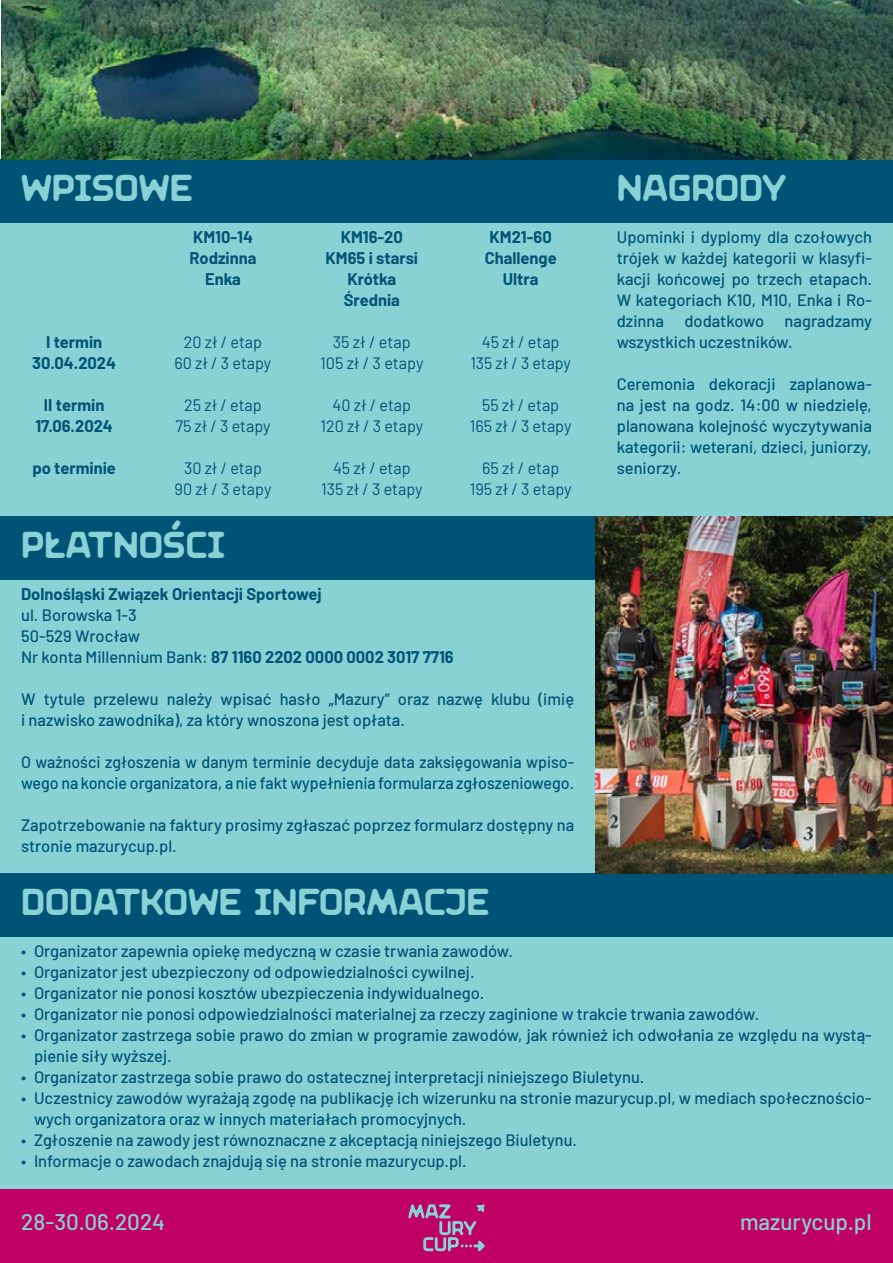
<style>
.page{position:relative;width:893px;height:1263px;background:#fff}
.page>*{position:absolute;margin:0;border:0;box-sizing:border-box;transform-origin:0 0}
.t1{font:37.5px "Maria TRIAL Unconnected";color:#88d2d6}
.t2{font:500 22.5px "Barlow";color:#88d2d6}
.t3{font:500 16.5px/21px "Barlow";color:#005375}
.t4{font:700 16.5px "Barlow";color:#005375}
.t5{font:16.5px "Barlow";color:#005375}
.s1{font-weight:500}
</style>
<div class="page">
<div style="left:0;top:1188px;width:893px;height:75px;background:#bf0166"></div>
<svg style="left:408px;top:1204px;width:77px;height:47px"></svg>
<div style="left:595px;top:222px;width:298px;height:294px;background:#88d2d6"></div>
<div style="left:595px;top:159px;width:298px;height:63px;background:#005375"></div>
<div style="left:0;top:222px;width:595px;height:294px;background:#88d2d6"></div>
<div style="left:0;top:579px;width:595px;height:294px;background:#88d2d6"></div>
<div style="left:0;top:516px;width:595px;height:63px;background:#005375"></div>
<div style="left:0;top:159px;width:595px;height:63px;background:#005375"></div>
<div style="left:0;top:936px;width:893px;height:252px;background:#88d2d6"></div>
<div style="left:0;top:873px;width:893px;height:63px;background:#005375"></div>
<img style="left:1px;top:0;width:892px;height:159px">
<img style="left:595px;top:516px;width:298px;height:357px">
<p class="t1" style="left:21px;top:166px;width:173px">WPISOWE</p>
<p class="t4" style="left:193px;top:225px;width:61px">KM10-14</p>
<p class="t4" style="left:189px;top:246px;width:69px">Rodzinna</p>
<p class="t4" style="left:205px;top:267px;width:37px">Enka</p>
<p class="t4" style="left:341px;top:225px;width:64px">KM16-20</p>
<p class="t4" style="left:326px;top:246px;width:94px">KM65 i starsi</p>
<p class="t4" style="left:347px;top:267px;width:50px">Krótka</p>
<p class="t4" style="left:344px;top:288px;width:58px">Średnia</p>
<p class="t4" style="left:490px;top:225px;width:64px">KM21-60</p>
<p class="t4" style="left:485px;top:246px;width:74px">Challenge</p>
<p class="t4" style="left:503px;top:267px;width:37px">Ultra</p>
<p class="t4" style="left:46px;top:330px;width:58px">I termin</p>
<p class="t4" style="left:32px;top:351px;width:86px">30.04.2024</p>
<p class="t5" style="left:184px;top:330px;width:80px">20 zł / etap</p>
<p class="t5" style="left:175px;top:351px;width:98px">60 zł / 3 etapy</p>
<p class="t5" style="left:333px;top:330px;width:79px">35 zł / etap</p>
<p class="t5" style="left:320px;top:351px;width:105px">105 zł / 3 etapy</p>
<p class="t5" style="left:482px;top:330px;width:79px">45 zł / etap</p>
<p class="t5" style="left:470px;top:351px;width:102px">135 zł / 3 etapy</p>
<p class="t4" style="left:44px;top:393px;width:62px">II termin</p>
<p class="t4" style="left:35px;top:414px;width:79px">17.06.2024</p>
<p class="t5" style="left:184px;top:393px;width:79px">25 zł / etap</p>
<p class="t5" style="left:175px;top:414px;width:97px">75 zł / 3 etapy</p>
<p class="t5" style="left:333px;top:393px;width:80px">40 zł / etap</p>
<p class="t5" style="left:320px;top:414px;width:104px">120 zł / 3 etapy</p>
<p class="t5" style="left:482px;top:393px;width:79px">55 zł / etap</p>
<p class="t5" style="left:470px;top:414px;width:103px">165 zł / 3 etapy</p>
<p class="t4" style="left:32px;top:456px;width:85px">po terminie</p>
<p class="t5" style="left:184px;top:456px;width:79px">30 zł / etap</p>
<p class="t5" style="left:175px;top:477px;width:98px">90 zł / 3 etapy</p>
<p class="t5" style="left:333px;top:456px;width:79px">45 zł / etap</p>
<p class="t5" style="left:321px;top:477px;width:103px">135 zł / 3 etapy</p>
<p class="t5" style="left:482px;top:456px;width:79px">65 zł / etap</p>
<p class="t5" style="left:470px;top:477px;width:103px">195 zł / 3 etapy</p>
<p class="t1" style="left:21px;top:523px;width:205px">PŁATNOŚCI</p>
<p class="t4" style="left:21px;top:582px;width:302px">Dolnośląski Związek Orientacji Sportowej</p>
<p class="t3" style="left:21px;top:603px;width:117px">ul. Borowska 1-3</p>
<p class="t3" style="left:21px;top:624px;width:121px">50-529 Wrocław</p>
<p class="t4" style="left:21px;top:645px;width:434px"><span class="s1">Nr konta Millennium Bank:</span> 87 1160 2202 0000 0002 3017 7716</p>
<p class="t3" style="left:21px;top:687px;width:555px">W tytule przelewu należy wpisać hasło „Mazury” oraz nazwę klubu (imię i nazwisko zawodnika), za który wnoszona jest opłata.</p>
<p class="t3" style="left:21px;top:750px;width:555px">O ważności zgłoszenia w danym terminie decyduje data zaksięgowania wpiso&shy;wego na koncie organizatora, a nie fakt wypełnienia formularza zgłoszeniowego.</p>
<p class="t3" style="left:21px;top:813px;width:555px">Zapotrzebowanie na faktury prosimy zgłaszać poprzez formularz dostępny na stronie mazurycup.pl.</p>
<p class="t1" style="left:21px;top:880px;width:470px">DODATKOWE INFORMACJE</p>
<p class="t1" style="left:617px;top:166px;width:171px">NAGRODY</p>
<p class="t3" style="left:617px;top:225px;width:257px;text-align:justify">Upominki i dyplomy dla czołowych trójek w każdej kategorii w klasyfi&shy;kacji końcowej po trzech etapach.<br>W kategoriach K10, M10, Enka i Ro&shy;dzinna dodatkowo nagradzamy wszystkich uczestników.</p>
<p class="t3" style="left:617px;top:372px;width:257px;text-align:justify">Ceremonia dekoracji zaplanowa&shy;na jest na godz. 14:00 w niedzielę, planowana kolejność wyczytywania kategorii: weterani, dzieci, juniorzy, seniorzy.</p>
<p class="t3" style="left:21px;top:939px;width:493px">• Organizator zapewnia opiekę medyczną w czasie trwania zawodów.</p>
<p class="t3" style="left:21px;top:960px;width:455px">• Organizator jest ubezpieczony od odpowiedzialności cywilnej.</p>
<p class="t3" style="left:21px;top:981px;width:465px">• Organizator nie ponosi kosztów ubezpieczenia indywidualnego.</p>
<p class="t3" style="left:21px;top:1002px;width:739px">• Organizator nie ponosi odpowiedzialności materialnej za rzeczy zaginione w trakcie trwania zawodów.</p>
<p class="t3" style="left:34px;top:1023px;width:839px;text-indent:-13px">• Organizator zastrzega sobie prawo do zmian w programie zawodów, jak również ich odwołania ze względu na wystą&shy;pienie siły wyższej.</p>
<p class="t3" style="left:21px;top:1065px;width:625px">• Organizator zastrzega sobie prawo do ostatecznej interpretacji niniejszego Biuletynu.</p>
<p class="t3" style="left:34px;top:1086px;width:839px;text-indent:-13px">• Uczestnicy zawodów wyrażają zgodę na publikację ich wizerunku na stronie mazurycup.pl, w mediach społecznościo&shy;wych organizatora oraz w innych materiałach promocyjnych.</p>
<p class="t3" style="left:21px;top:1128px;width:557px">• Zgłoszenie na zawody jest równoznaczne z akceptacją niniejszego Biuletynu.</p>
<p class="t3" style="left:21px;top:1149px;width:447px">• Informacje o zawodach znajdują się na stronie mazurycup.pl.</p>
<p class="t2" style="left:21px;top:1205px;width:145px">28-30.06.2024</p>
<p class="t2" style="left:740px;top:1205px;width:133px">mazurycup.pl</p>
</div>
